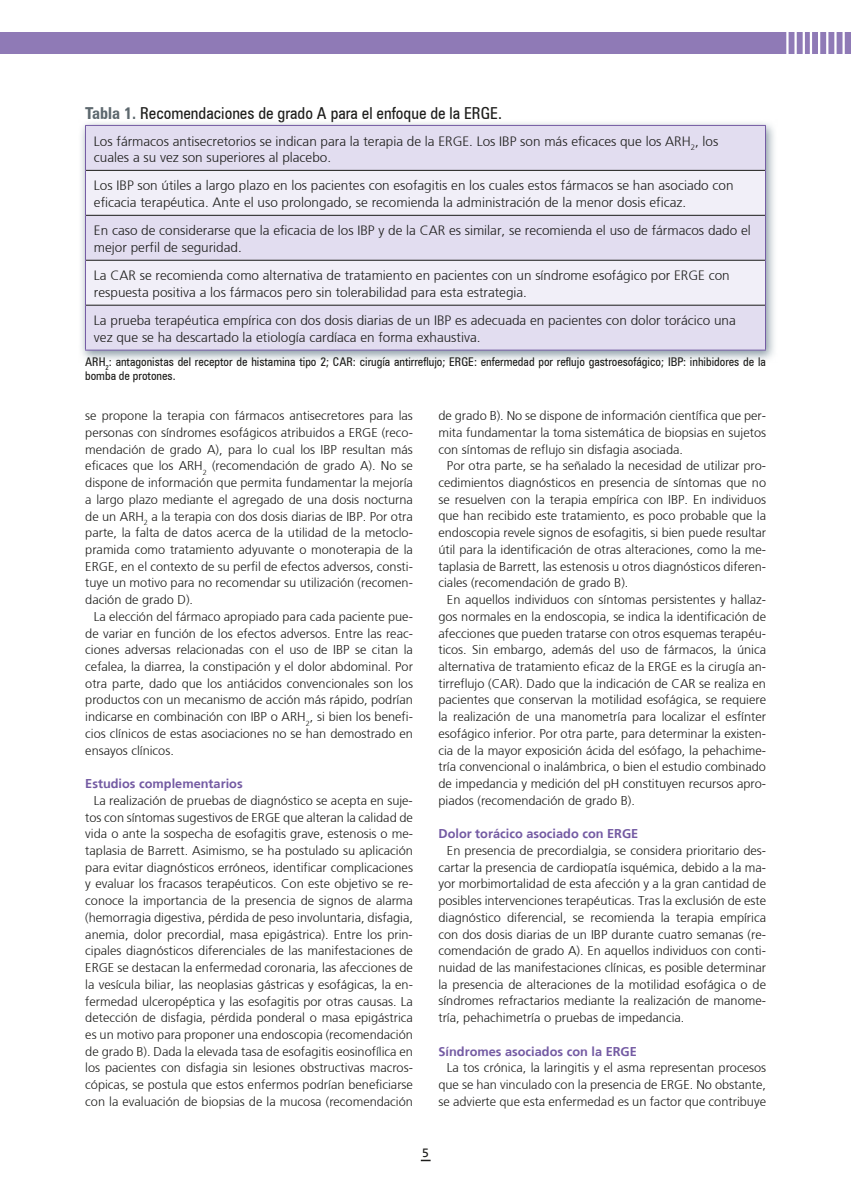
<style>
.page{position:relative;width:851px;height:1191px;background:#fff}
.page>*{position:absolute;margin:0;border:0;box-sizing:border-box;transform-origin:0 0}
.t1{font:condensed 16.5px "Zurich BT";color:#1d1d1b}
.t2{font:300 13.5px/16.5px "Frutiger";color:#1d1d1b}
.t3{font:300 12.75px/16.6px "Frutiger";color:#1d1d1b;text-align:justify}
.t4{font:700 12.75px "Frutiger";color:#745ba3}
.t5{font:condensed 12px/14.4px "Zurich BT";color:#1d1d1b}
.t6{font:12px "Frutiger";color:#1d1d1b}
.s1{font-weight:700;color:#5d686e}
</style>
<div class="page">
<hr style="left:0;top:32px;width:2px;height:21px;background:#8f7ab6">
<div style="left:3px;top:32px;width:847px;height:21px;background:#8f7ab6"></div>
<svg style="left:421px;top:1159px;width:9px;height:2px"></svg>
<hr style="left:826px;top:24px;width:2px;height:35px;background:#fff">
<hr style="left:817px;top:25px;width:3px;height:35px;background:#fff">
<hr style="left:809px;top:25px;width:3px;height:35px;background:#fff">
<hr style="left:802px;top:24px;width:2px;height:34px;background:#fff">
<hr style="left:794px;top:24px;width:2px;height:35px;background:#fff">
<hr style="left:786px;top:24px;width:2px;height:35px;background:#fff">
<hr style="left:842px;top:24px;width:2px;height:34px;background:#fff">
<hr style="left:834px;top:24px;width:2px;height:34px;background:#fff">
<svg style="left:81px;top:123px;width:693px;height:237px"></svg>
<div style="left:86px;top:126px;width:679px;height:224px;background:#e2ddf0"></div>
<svg style="left:86px;top:171px;width:679px;height:134px;fill:#f1eff8"></svg>
<hr style="left:86px;top:170px;width:679px;height:1px;background:#1d1d1b">
<hr style="left:86px;top:215px;width:679px;height:1px;background:#1d1d1b">
<hr style="left:86px;top:260px;width:679px;height:1px;background:#1d1d1b">
<hr style="left:86px;top:305px;width:679px;height:1px;background:#1d1d1b">
<hr style="left:85px;top:125px;width:680px;height:1px;background:#745ba3">
<hr style="left:85px;top:126px;width:1px;height:44px;background:#745ba3">
<hr style="left:765px;top:126px;width:1px;height:44px;background:#745ba3">
<hr style="left:85px;top:170px;width:1px;height:45px;background:#745ba3">
<hr style="left:765px;top:170px;width:1px;height:45px;background:#745ba3">
<hr style="left:85px;top:215px;width:1px;height:45px;background:#745ba3">
<hr style="left:765px;top:215px;width:1px;height:45px;background:#745ba3">
<hr style="left:85px;top:260px;width:1px;height:45px;background:#745ba3">
<hr style="left:765px;top:260px;width:1px;height:45px;background:#745ba3">
<hr style="left:85px;top:305px;width:1px;height:45px;background:#745ba3">
<hr style="left:765px;top:305px;width:1px;height:45px;background:#745ba3">
<hr style="left:85px;top:350px;width:680px;height:1px;background:#745ba3">
<p class="t1" style="left:85px;top:103px;width:418px"><span class="s1">Tabla 1.</span> Recomendaciones de grado A para el enfoque de la ERGE.</p>
<p class="t2" style="left:94px;top:133px;width:625px">Los fármacos antisecretorios se indican para la terapia de la ERGE. Los IBP son más eficaces que los ARH<sub>2</sub>, los cuales a su vez son superiores al placebo.</p>
<p class="t2" style="left:94px;top:177px;width:641px">Los IBP son útiles a largo plazo en los pacientes con esofagitis en los cuales estos fármacos se han asociado con eficacia terapéutica. Ante el uso prolongado, se recomienda la administración de la menor dosis eficaz.</p>
<p class="t2" style="left:94px;top:222px;width:658px">En caso de considerarse que la eficacia de los IBP y de la CAR es similar, se recomienda el uso de fármacos dado el mejor perfil de seguridad.</p>
<p class="t2" style="left:94px;top:267px;width:637px">La CAR se recomienda como alternativa de tratamiento en pacientes con un síndrome esofágico por ERGE con respuesta positiva a los fármacos pero sin tolerabilidad para esta estrategia.</p>
<p class="t2" style="left:94px;top:312px;width:643px">La prueba terapéutica empírica con dos dosis diarias de un IBP es adecuada en pacientes con dolor torácico una vez que se ha descartado la etiología cardíaca en forma exhaustiva.</p>
<p class="t5" style="left:85px;top:354px;width:682px">ARH<sub>2</sub>: antagonistas del receptor de histamina tipo 2; CAR: cirugía antirreflujo; ERGE: enfermedad por reflujo gastroesofágico; IBP: inhibidores de la bomba de protones.</p>
<p class="t3" style="left:85px;top:407px;width:329px">se propone la terapia con fármacos antisecretores para las personas con síndromes esofágicos atribuidos a ERGE (reco&shy;mendación de grado A), para lo cual los IBP resultan más eficaces que los ARH<sub>2</sub> (recomendación de grado A). No se dispone de información que permita fundamentar la mejoría a largo plazo mediante el agregado de una dosis nocturna de un ARH<sub>2</sub> a la terapia con dos dosis diarias de IBP. Por otra parte, la falta de datos acerca de la utilidad de la metoclo&shy;pramida como tratamiento adyuvante o monoterapia de la ERGE, en el contexto de su perfil de efectos adversos, consti&shy;tuye un motivo para no recomendar su utilización (recomen&shy;dación de grado D).</p>
<p class="t3" style="left:85px;top:608px;width:329px;text-indent:9px">La elección del fármaco apropiado para cada paciente pue&shy;de variar en función de los efectos adversos. Entre las reac&shy;ciones adversas relacionadas con el uso de IBP se citan la cefalea, la diarrea, la constipación y el dolor abdominal. Por otra parte, dado que los antiácidos convencionales son los productos con un mecanismo de acción más rápido, podrían indicarse en combinación con IBP o ARH<sub>2</sub>, si bien los benefi&shy;cios clínicos de estas asociaciones no se han demostrado en ensayos clínicos.</p>
<p class="t4" style="left:85px;top:776px;width:159px">Estudios complementarios</p>
<p class="t3" style="left:85px;top:792px;width:329px;text-indent:9px">La realización de pruebas de diagnóstico se acepta en suje&shy;tos con síntomas sugestivos de ERGE que alteran la calidad de vida o ante la sospecha de esofagitis grave, estenosis o me&shy;taplasia de Barrett. Asimismo, se ha postulado su aplicación para evitar diagnósticos erróneos, identificar complicaciones y evaluar los fracasos terapéuticos. Con este objetivo se re&shy;conoce la importancia de la presencia de signos de alarma (hemorragia digestiva, pérdida de peso involuntaria, disfagia, anemia, dolor precordial, masa epigástrica). Entre los prin&shy;cipales diagnósticos diferenciales de las manifestaciones de ERGE se destacan la enfermedad coronaria, las afecciones de la vesícula biliar, las neoplasias gástricas y esofágicas, la en&shy;fermedad ulceropéptica y las esofagitis por otras causas. La detección de disfagia, pérdida ponderal o masa epigástrica es un motivo para proponer una endoscopia (recomendación de grado B). Dada la elevada tasa de esofagitis eosinofílica en los pacientes con disfagia sin lesiones obstructivas macros&shy;cópicas, se postula que estos enfermos podrían beneficiarse con la evaluación de biopsias de la mucosa (recomendación</p>
<p class="t3" style="left:438px;top:407px;width:329px">de grado B). No se dispone de información científica que per&shy;mita fundamentar la toma sistemática de biopsias en sujetos con síntomas de reflujo sin disfagia asociada.</p>
<p class="t3" style="left:438px;top:457px;width:329px;text-indent:9px">Por otra parte, se ha señalado la necesidad de utilizar pro&shy;cedimientos diagnósticos en presencia de síntomas que no se resuelven con la terapia empírica con IBP. En individuos que han recibido este tratamiento, es poco probable que la endoscopia revele signos de esofagitis, si bien puede resultar útil para la identificación de otras alteraciones, como la me&shy;taplasia de Barrett, las estenosis u otros diagnósticos diferen&shy;ciales (recomendación de grado B).</p>
<p class="t3" style="left:438px;top:591px;width:329px;text-indent:9px">En aquellos individuos con síntomas persistentes y hallaz&shy;gos normales en la endoscopia, se indica la identificación de afecciones que pueden tratarse con otros esquemas terapéu&shy;ticos. Sin embargo, además del uso de fármacos, la única alternativa de tratamiento eficaz de la ERGE es la cirugía an&shy;tirreflujo (CAR). Dado que la indicación de CAR se realiza en pacientes que conservan la motilidad esofágica, se requiere la realización de una manometría para localizar el esfínter esofágico inferior. Por otra parte, para determinar la existen&shy;cia de la mayor exposición ácida del esófago, la pehachime&shy;tría convencional o inalámbrica, o bien el estudio combinado de impedancia y medición del pH constituyen recursos apro&shy;piados (recomendación de grado B).</p>
<p class="t4" style="left:438px;top:826px;width:201px">Dolor torácico asociado con ERGE</p>
<p class="t3" style="left:438px;top:842px;width:329px;text-indent:9px">En presencia de precordialgia, se considera prioritario des&shy;cartar la presencia de cardiopatía isquémica, debido a la ma&shy;yor morbimortalidad de esta afección y a la gran cantidad de posibles intervenciones terapéuticas. Tras la exclusión de este diagnóstico diferencial, se recomienda la terapia empírica con dos dosis diarias de un IBP durante cuatro semanas (re&shy;comendación de grado A). En aquellos individuos con conti&shy;nuidad de las manifestaciones clínicas, es posible determinar la presencia de alteraciones de la motilidad esofágica o de síndromes refractarios mediante la realización de manome&shy;tría, pehachimetría o pruebas de impedancia.</p>
<p class="t4" style="left:438px;top:1043px;width:200px">Síndromes asociados con la ERGE</p>
<p class="t3" style="left:438px;top:1059px;width:329px;text-indent:9px">La tos crónica, la laringitis y el asma representan procesos que se han vinculado con la presencia de ERGE. No obstante, se advierte que esta enfermedad es un factor que contribuye</p>
<p class="t6" style="left:422px;top:1145px;width:8px">5</p>
</div>
